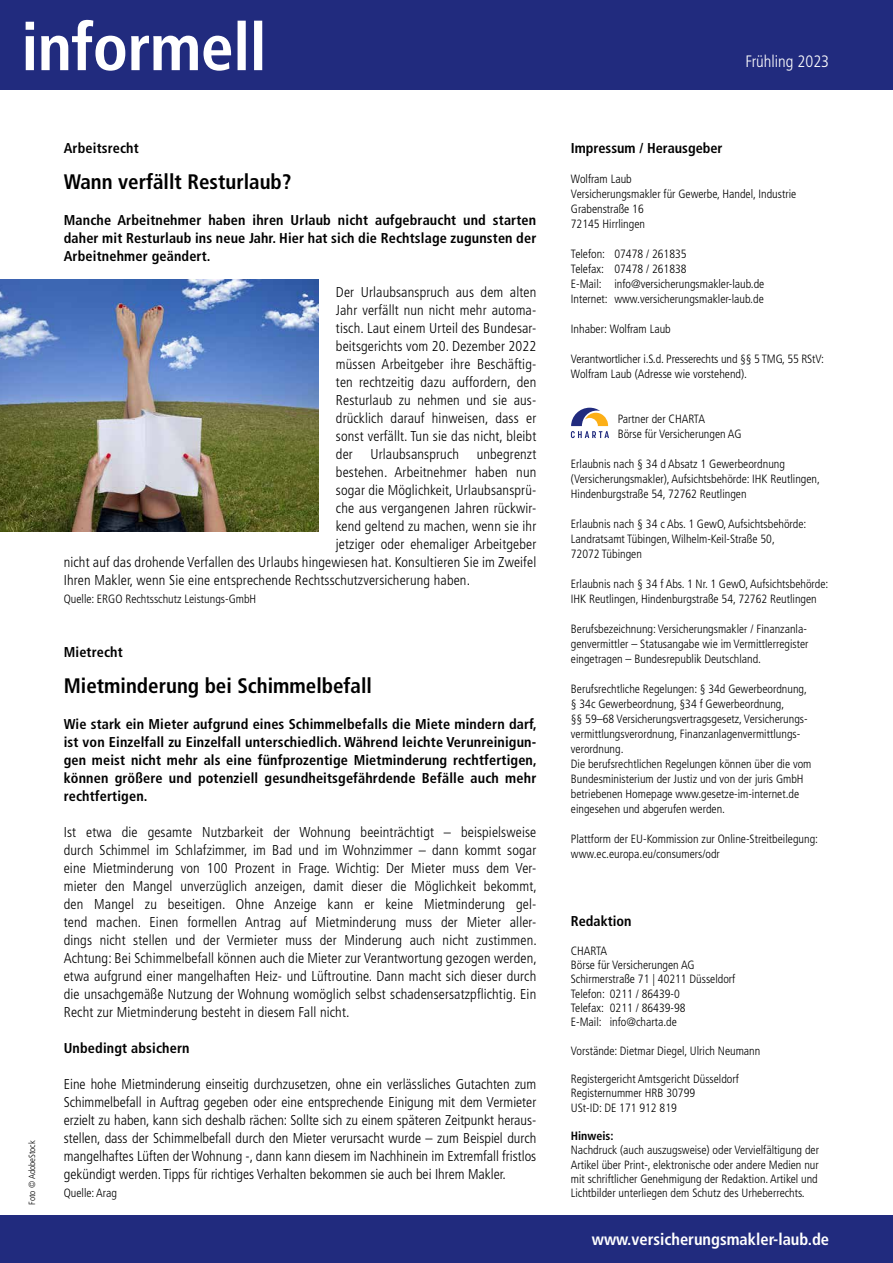
<style>
.page{position:relative;width:893px;height:1263px;background:#fff}
.page>*{position:absolute;margin:0;border:0;box-sizing:border-box;transform-origin:0 0}
.t1{font:700 condensed 21px "Frutiger LT Std";color:#000}
.t2{font:700 condensed 16.5px "Frutiger LT Std";color:#fff}
.t3{font:300 condensed 16.5px "Frutiger LT Std";color:#fff}
.t4{font:300 condensed 14.25px/18px "Frutiger LT Std";letter-spacing:.01em;color:#000;text-align:justify}
.t5{font:700 condensed 14.25px/18px "Frutiger LT Std";letter-spacing:.01em;color:#000;text-align:justify}
.t6{font:300 condensed 12px/15px "Frutiger LT Std";color:#000}
.t7{font:700 condensed 12px "Frutiger LT Std";color:#000}
.t8{font:300 condensed 9px "Frutiger LT Std";color:#000}
</style>
<div class="page">
<div style="left:0;top:0;width:893px;height:89px;background:#212b7e"></div>
<svg style="left:26px;top:20px;width:236px;height:51px"></svg>
<img style="left:0;top:279px;width:319px;height:252px">
<div style="left:0;top:1215px;width:893px;height:48px;background:#212b7e"></div>
<svg style="left:571px;top:408px;width:38px;height:30px"></svg>
<p class="t8" style="left:27px;top:1205px;width:66px;rotate:-90deg">Foto © AdobeStock</p>
<p class="t5" style="left:64px;top:139px;width:77px">Arbeitsrecht</p>
<h1 class="t1" style="left:64px;top:169px;width:229px">Wann verfällt Resturlaub?</h1>
<p class="t5" style="left:64px;top:211px;width:474px">Manche Arbeitnehmer haben ihren Urlaub nicht aufgebraucht und starten daher mit Resturlaub ins neue Jahr. Hier hat sich die Rechtslage zugunsten der Arbeitnehmer geändert.</p>
<p class="t4" style="left:336px;top:283px;width:202px">Der Urlaubsanspruch aus dem alten</p>
<p class="t4" style="left:336px;top:301px;width:202px">Jahr verfällt nun nicht mehr automa-</p>
<p class="t4" style="left:336px;top:319px;width:202px">tisch. Laut einem Urteil des Bundesar-</p>
<p class="t4" style="left:336px;top:337px;width:202px">beitsgerichts vom 20. Dezember 2022</p>
<p class="t4" style="left:336px;top:355px;width:202px">müssen Arbeitgeber ihre Beschäftig-</p>
<p class="t4" style="left:336px;top:373px;width:202px">ten rechtzeitig dazu auffordern, den</p>
<p class="t4" style="left:336px;top:391px;width:202px">Resturlaub zu nehmen und sie aus-</p>
<p class="t4" style="left:336px;top:409px;width:202px">drücklich darauf hinweisen, dass er</p>
<p class="t4" style="left:336px;top:427px;width:202px">sonst verfällt. Tun sie das nicht, bleibt</p>
<p class="t4" style="left:336px;top:445px;width:202px">der Urlaubsanspruch unbegrenzt</p>
<p class="t4" style="left:336px;top:463px;width:202px">bestehen. Arbeitnehmer haben nun</p>
<p class="t4" style="left:336px;top:481px;width:202px">sogar die Möglichkeit, Urlaubsansprü-</p>
<p class="t4" style="left:336px;top:499px;width:202px">che aus vergangenen Jahren rückwir-</p>
<p class="t4" style="left:336px;top:517px;width:202px">kend geltend zu machen, wenn sie ihr</p>
<p class="t4" style="left:336px;top:535px;width:202px">jetziger oder ehemaliger Arbeitgeber</p>
<p class="t4" style="left:64px;top:553px;width:474px">nicht auf das drohende Verfallen des Urlaubs hingewiesen hat. Konsultieren Sie im Zweifel</p>
<p class="t4" style="left:64px;top:571px;width:408px">Ihren Makler, wenn Sie eine entsprechende Rechtsschutzversicherung haben.</p>
<p class="t6" style="left:64px;top:592px;width:194px">Quelle: ERGO Rechtsschutz Leistungs-GmbH</p>
<p class="t5" style="left:64px;top:643px;width:61px">Mietrecht</p>
<h1 class="t1" style="left:64px;top:673px;width:310px">Mietminderung bei Schimmelbefall</h1>
<p class="t5" style="left:64px;top:715px;width:475px">Wie stark ein Mieter aufgrund eines Schimmelbefalls die Miete mindern darf, ist von Einzelfall zu Einzelfall unterschiedlich. Während leichte Verunreinigun&shy;gen meist nicht mehr als eine fünfprozentige Mietminderung rechtfertigen, können größere und potenziell gesundheitsgefährdende Befälle auch mehr rechtfertigen.</p>
<p class="t4" style="left:64px;top:823px;width:475px">Ist etwa die gesamte Nutzbarkeit der Wohnung beeinträchtigt – beispielsweise durch Schimmel im Schlafzimmer, im Bad und im Wohnzimmer – dann kommt sogar eine Mietminderung von 100 Prozent in Frage. Wichtig: Der Mieter muss dem Ver&shy;mieter den Mangel unverzüglich anzeigen, damit dieser die Möglichkeit bekommt, den Mangel zu beseitigen. Ohne Anzeige kann er keine Mietminderung gel&shy;tend machen. Einen formellen Antrag auf Mietminderung muss der Mieter aller&shy;dings nicht stellen und der Vermieter muss der Minderung auch nicht zustimmen.<br>Achtung: Bei Schimmelbefall können auch die Mieter zur Verantwortung gezogen werden, etwa aufgrund einer mangelhaften Heiz- und Lüftroutine. Dann macht sich dieser durch die unsachgemäße Nutzung der Wohnung womöglich selbst schadensersatzpflichtig. Ein Recht zur Mietminderung besteht in diesem Fall nicht.</p>
<p class="t5" style="left:64px;top:1039px;width:127px">Unbedingt absichern</p>
<p class="t4" style="left:64px;top:1075px;width:474px">Eine hohe Mietminderung einseitig durchzusetzen, ohne ein verlässliches Gutachten zum Schimmelbefall in Auftrag gegeben oder eine entsprechende Einigung mit dem Vermieter erzielt zu haben, kann sich deshalb rächen: Sollte sich zu einem späteren Zeitpunkt heraus&shy;stellen, dass der Schimmelbefall durch den Mieter verursacht wurde – zum Beispiel durch mangelhaftes Lüften der Wohnung -, dann kann diesem im Nachhinein im Extremfall fristlos gekündigt werden. Tipps für richtiges Verhalten bekommen sie auch bei Ihrem Makler.</p>
<p class="t6" style="left:64px;top:1186px;width:55px">Quelle: Arag</p>
<p class="t3" style="left:746px;top:52px;width:85px">Frühling 2023</p>
<p class="t5" style="left:571px;top:139px;width:153px">Impressum / Herausgeber</p>
<p class="t6" style="left:571px;top:172px;width:227px">Wolfram Laub<br>Versicherungsmakler für Gewerbe, Handel, Industrie<br>Grabenstraße 16<br>72145 Hirrlingen</p>
<p class="t6" style="left:571px;top:247px;width:195px">Telefon: 07478 / 261835<br>Telefax: 07478 / 261838<br>E-Mail: info@versicherungsmakler-laub.de Internet: www.versicherungsmakler-laub.de</p>
<p class="t6" style="left:571px;top:322px;width:101px">Inhaber: Wolfram Laub</p>
<p class="t6" style="left:571px;top:352px;width:255px">Verantwortlicher i.S.d. Presserechts und §§ 5 TMG, 55 RStV:<br>Wolfram Laub (Adresse wie vorstehend).</p>
<p class="t6" style="left:618px;top:412px;width:125px">Partner der CHARTA<br>Börse für Versicherungen AG</p>
<p class="t6" style="left:571px;top:457px;width:251px">Erlaubnis nach § 34 d Absatz 1 Gewerbeordnung (Versicherungsmakler), Aufsichtsbehörde: IHK Reutlingen,<br>Hindenburgstraße 54, 72762 Reutlingen</p>
<p class="t6" style="left:571px;top:517px;width:237px">Erlaubnis nach § 34 c Abs. 1 GewO, Aufsichtsbehörde:<br>Landratsamt Tübingen, Wilhelm-Keil-Straße 50,<br>72072 Tübingen</p>
<p class="t6" style="left:571px;top:577px;width:259px">Erlaubnis nach § 34 f Abs. 1 Nr. 1 GewO, Aufsichtsbehörde:<br>IHK Reutlingen, Hindenburgstraße 54, 72762 Reutlingen</p>
<p class="t6" style="left:571px;top:622px;width:239px">Berufsbezeichnung: Versicherungsmakler / Finanzanla&shy;genvermittler – Statusangabe wie im Vermittlerregister eingetragen – Bundesrepublik Deutschland.</p>
<p class="t6" style="left:571px;top:682px;width:242px">Berufsrechtliche Regelungen: § 34d Gewerbeordnung, § 34c Gewerbeordnung, §34 f Gewerbeordnung,<br>§§ 59–68 Versicherungsvertragsgesetz, Versicherungs&shy;vermittlungsverordnung, Finanzanlagenvermittlungs&shy;verordnung.<br>Die berufsrechtlichen Regelungen können über die vom Bundesministerium der Justiz und von der juris GmbH betriebenen Homepage www.gesetze-im-internet.de eingesehen und abgerufen werden.</p>
<p class="t6" style="left:571px;top:832px;width:249px">Plattform der EU-Kommission zur Online-Streitbeilegung: www.ec.europa.eu/consumers/odr</p>
<p class="t5" style="left:571px;top:912px;width:62px">Redaktion</p>
<p class="t6" style="left:571px;top:944px;width:166px;line-height:14.2px">CHARTA<br>Börse für Versicherungen AG<br>Schirmerstraße 71 | 40211 Düsseldorf<br>Telefon: 0211 / 86439-0<br>Telefax: 0211 / 86439-98<br>E-Mail: info@charta.de</p>
<p class="t6" style="left:571px;top:1043px;width:191px">Vorstände: Dietmar Diegel, Ulrich Neumann</p>
<p class="t6" style="left:571px;top:1072px;width:170px;line-height:14.2px">Registergericht Amtsgericht Düsseldorf<br>Registernummer HRB 30799<br>USt-ID: DE 171 912 819</p>
<p class="t7" style="left:571px;top:1129px;width:44px">Hinweis:</p>
<p class="t6" style="left:571px;top:1143px;width:250px;line-height:14.2px;text-align:justify">Nachdruck (auch auszugsweise) oder Vervielfältigung der Artikel über Print-, elektronische oder andere Medien nur mit schriftlicher Genehmigung der Redaktion. Artikel und Lichtbilder unterliegen dem Schutz des Urheberrechts.</p>
<p class="t2" style="left:592px;top:1230px;width:239px">www.versicherungsmakler-laub.de</p>
</div>
